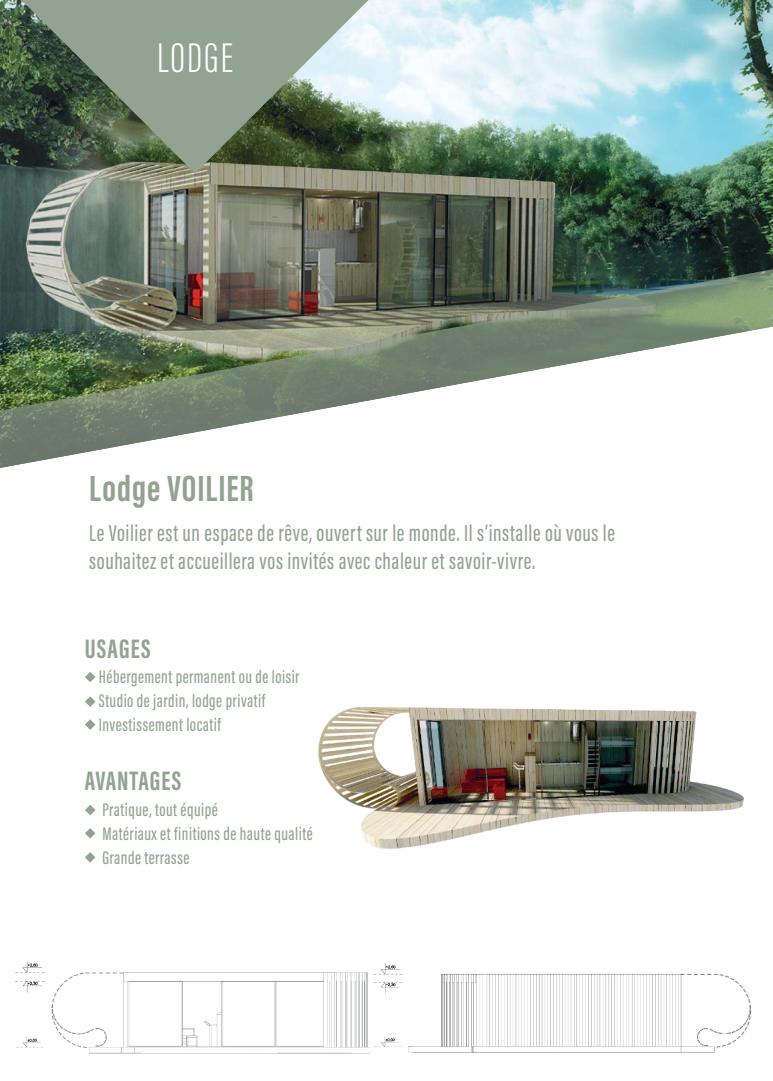
<style>
.page{position:relative;width:773px;height:1081px;background:#fff}
.page>*{position:absolute;margin:0;border:0;box-sizing:border-box;transform-origin:0 0}
.t1{font:300 42.75px "Acumin Pro Extra Cond";letter-spacing:.05em;color:#fff}
.t2{font:700 37.5px "Acumin Pro Extra Cond";letter-spacing:.025em;color:#93a391}
.t3{font:700 27.5px "Acumin Pro Extra Cond";letter-spacing:.035em;color:#93a392}
.t4{font:500 23.75px/28.8px "Acumin Pro Extra Cond";letter-spacing:.025em;color:#93a391}
.t5{font:500 18.75px/23.8px "Acumin Pro Extra Cond";letter-spacing:.025em;color:#93a391}
</style>
<div class="page">
<img style="left:0;top:0;width:772px;height:269px">
<svg style="left:85px;top:672px;width:10px;height:10px"></svg>
<svg style="left:85px;top:696px;width:10px;height:11px"></svg>
<svg style="left:85px;top:719px;width:10px;height:11px"></svg>
<img style="left:0;top:269px;width:772px;height:199px">
<svg style="left:85px;top:805px;width:10px;height:10px"></svg>
<svg style="left:85px;top:828px;width:10px;height:10px"></svg>
<svg style="left:85px;top:852px;width:10px;height:10px"></svg>
<svg style="left:21px;top:0;width:347px;height:173px;background:#768674"></svg>
<img style="left:318px;top:707px;width:425px;height:141px">
<img style="left:15px;top:961px;width:355px;height:93px">
<img style="left:373px;top:963px;width:378px;height:90px">
<h1 class="t1" style="left:157px;top:33px;width:77px">LODGE</h1>
<h2 class="t2" style="left:89px;top:465px;width:166px">Lodge VOILIER</h2>
<p class="t4" style="left:89px;top:518px;width:527px">Le Voilier est un espace de rêve, ouvert sur le monde. Il s’installe où vous le souhaitez et accueillera vos invités avec chaleur et savoir-vivre.</p>
<h3 class="t3" style="left:85px;top:631px;width:67px">USAGES</h3>
<p class="t5" style="left:99px;top:665px;width:202px">Hébergement permanent ou de loisir<br>Studio de jardin, lodge privatif<br>Investissement locatif</p>
<h3 class="t3" style="left:85px;top:763px;width:98px">AVANTAGES</h3>
<p class="t5" style="left:102px;top:798px;width:212px">Pratique, tout équipé<br>Matériaux et finitions de haute qualité<br>Grande terrasse</p>
</div>
